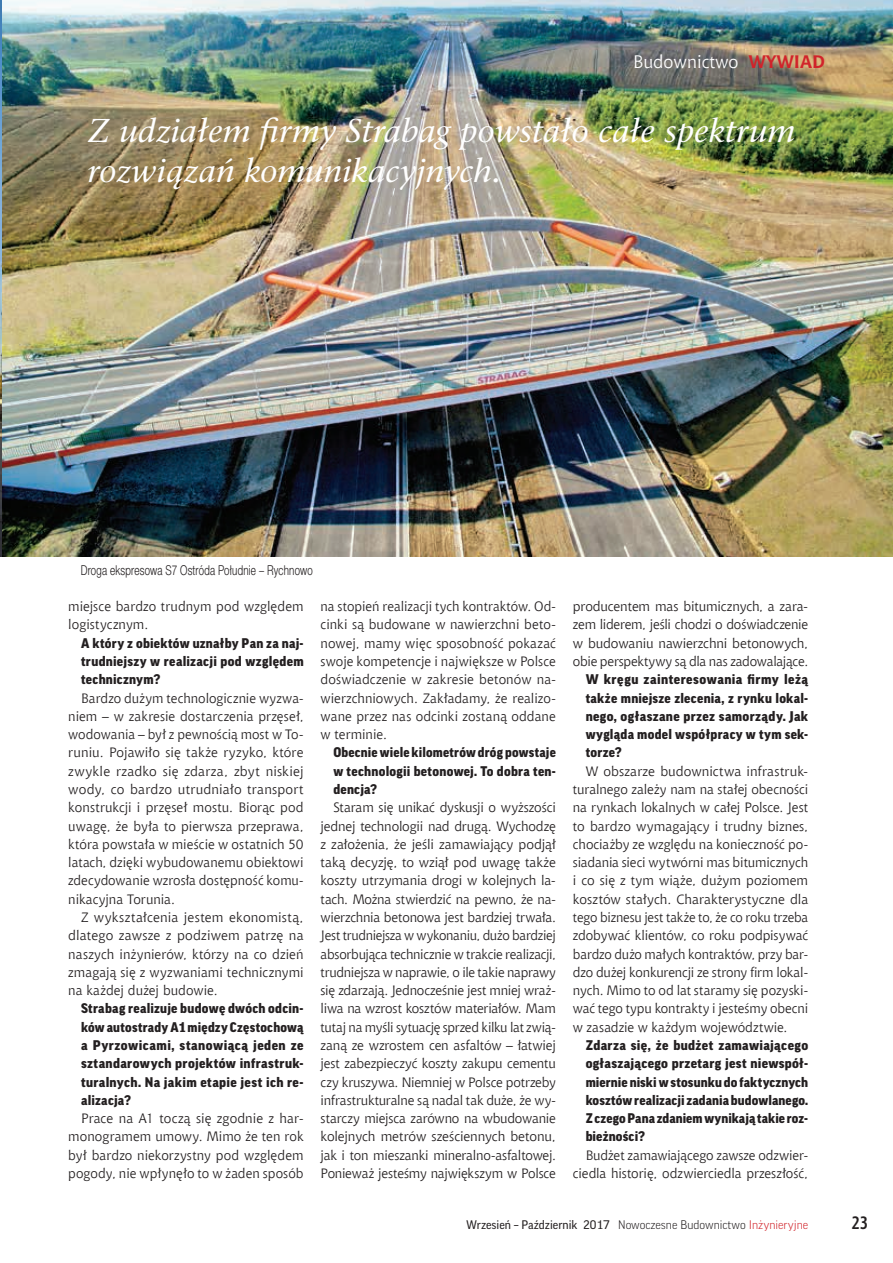
<style>
.page{position:relative;width:893px;height:1263px;background:#fff}
.page>*{position:absolute;margin:0;border:0;box-sizing:border-box;transform-origin:0 0}
.t1{font:italic 33px/39.6px "Classic EFN";letter-spacing:-.005em;color:#fff}
.t2{font:18px "Chianti EU";color:#fff}
.t3{font:700 18px "Aerton Cnd EFN";color:#231f20}
.t4{font:13.5px/18.3px "Chianti EU";color:#231f20;text-align:justify}
.t5{font:900 13.5px/18.3px "Good Pro";letter-spacing:.02em;color:#231f20;text-align:justify}
.t6{font:13.5px "Switzer Cnd EFN Light";letter-spacing:.015em;color:#231f20;scale:.9 1}
.t7{font:12px "Good Pro";color:#231f20}
.s1{font-weight:700;color:#d1232a}
.s2{font-weight:300}
.s3{font-weight:300;color:#d1232a}
</style>
<div class="page">
<img style="left:0;top:0;width:893px;height:556px">
<h2 class="t2" style="left:633px;top:51px;width:193px">Budownictwo <span class="s1">WYWIAD</span></h2>
<h1 class="t1" style="left:88px;top:111px;width:709px">Z udziałem firmy Strabag powstało całe spektrum rozwiązań komunikacyjnych.</h1>
<p class="t6" style="left:81px;top:562px;width:259px">Droga ekspresowa S7 Ostróda Południe – Rychnowo</p>
<p class="t4" style="left:68px;top:597px;width:237px">miejsce bardzo trudnym pod względem logistycznym.</p>
<p class="t5" style="left:81px;top:634px;width:224px">A który z obiektów uznałby Pan za naj&shy;trudniejszy w realizacji pod względem technicznym?</p>
<p class="t4" style="left:68px;top:688px;width:237px;text-indent:13px">Bardzo dużym technologicznie wyzwa&shy;niem – w zakresie dostarczenia przęseł, wodowania – był z pewnością most w To&shy;runiu. Pojawiło się także ryzyko, które zwykle rzadko się zdarza, zbyt niskiej wody, co bardzo utrudniało transport konstrukcji i przęseł mostu. Biorąc pod uwagę, że była to pierwsza przeprawa, która powstała w mieście w ostatnich 50 latach, dzięki wybudowanemu obiektowi zdecydowanie wzrosła dostępność komu&shy;nikacyjna Torunia.</p>
<p class="t4" style="left:68px;top:908px;width:237px;text-indent:13px">Z wykształcenia jestem ekonomistą, dlatego zawsze z podziwem patrzę na naszych inżynierów, którzy na co dzień zmagają się z wyzwaniami technicznymi na każdej dużej budowie.</p>
<p class="t5" style="left:81px;top:999px;width:224px">Strabag realizuje budowę dwóch odcin&shy;ków autostrady A1 między Częstochową a Pyrzowicami, stanowiącą jeden ze sztandarowych projektów infrastruk&shy;turalnych. Na jakim etapie jest ich re&shy;alizacja?</p>
<p class="t4" style="left:68px;top:1109px;width:237px;text-indent:13px">Prace na A1 toczą się zgodnie z har&shy;monogramem umowy. Mimo że ten rok był bardzo niekorzystny pod względem pogody, nie wpłynęło to w żaden sposób</p>
<p class="t4" style="left:321px;top:597px;width:237px">na stopień realizacji tych kontraktów. Od&shy;cinki są budowane w nawierzchni beto&shy;nowej, mamy więc sposobność pokazać swoje kompetencje i największe w Polsce doświadczenie w zakresie betonów na&shy;wierzchniowych. Zakładamy, że realizo&shy;wane przez nas odcinki zostaną oddane w terminie.</p>
<p class="t5" style="left:333px;top:743px;width:224px">Obecnie wiele kilometrów dróg powstaje w technologii betonowej. To dobra ten&shy;dencja?</p>
<p class="t4" style="left:321px;top:798px;width:237px;text-indent:13px">Staram się unikać dyskusji o wyższości jednej technologii nad drugą. Wychodzę z założenia, że jeśli zamawiający podjął taką decyzję, to wziął pod uwagę także koszty utrzymania drogi w kolejnych la&shy;tach. Można stwierdzić na pewno, że na&shy;wierzchnia betonowa jest bardziej trwała.<br>Jest trudniejsza w wykonaniu, dużo bardziej absorbująca technicznie w trakcie realizacji, trudniejsza w naprawie, o ile takie naprawy się zdarzają. Jednocześnie jest mniej wraż&shy;liwa na wzrost kosztów materiałów. Mam tutaj na myśli sytuację sprzed kilku lat zwią&shy;zaną ze wzrostem cen asfaltów – łatwiej jest zabezpieczyć koszty zakupu cementu czy kruszywa. Niemniej w Polsce potrzeby infrastrukturalne są nadal tak duże, że wy&shy;starczy miejsca zarówno na wbudowanie kolejnych metrów sześciennych betonu, jak i ton mieszanki mineralno-asfaltowej.<br>Ponieważ jesteśmy największym w Polsce</p>
<p class="t4" style="left:573px;top:597px;width:237px">producentem mas bitumicznych, a zara&shy;zem liderem, jeśli chodzi o doświadczenie w budowaniu nawierzchni betonowych, obie perspektywy są dla nas zadowalające.</p>
<p class="t5" style="left:586px;top:670px;width:224px">W kręgu zainteresowania firmy leżą także mniejsze zlecenia, z rynku lokal&shy;nego, ogłaszane przez samorządy. Jak wygląda model współpracy w tym sek&shy;torze?</p>
<p class="t4" style="left:573px;top:762px;width:237px;text-indent:13px">W obszarze budownictwa infrastruk&shy;turalnego zależy nam na stałej obecności na rynkach lokalnych w całej Polsce. Jest to bardzo wymagający i trudny biznes, chociażby ze względu na konieczność po&shy;siadania sieci wytwórni mas bitumicznych i co się z tym wiąże, dużym poziomem kosztów stałych. Charakterystyczne dla tego biznesu jest także to, że co roku trzeba zdobywać klientów, co roku podpisywać bardzo dużo małych kontraktów, przy bar&shy;dzo dużej konkurencji ze strony firm lokal&shy;nych. Mimo to od lat staramy się pozyski&shy;wać tego typu kontrakty i jesteśmy obecni w zasadzie w każdym województwie.</p>
<p class="t5" style="left:586px;top:1036px;width:224px">Zdarza się, że budżet zamawiającego ogłaszającego przetarg jest niewspół&shy;miernie niski w stosunku do faktycznych kosztów realizacji zadania budowlanego.<br>Z czego Pana zdaniem wynikają takie roz&shy;bieżności?</p>
<p class="t4" style="left:573px;top:1146px;width:237px;text-align:right">Budżet zamawiającego zawsze odzwier&shy;ciedla historię, odzwierciedla przeszłość,</p>
<p class="t7" style="left:466px;top:1218px;width:343px">Wrzesień – Październik 2017 <span class="s2">Nowoczesne Budownictwo</span> <span class="s3">Inżynieryjne</span></p>
<h2 class="t3" style="left:851px;top:1212px;width:18px">23</h2>
</div>
